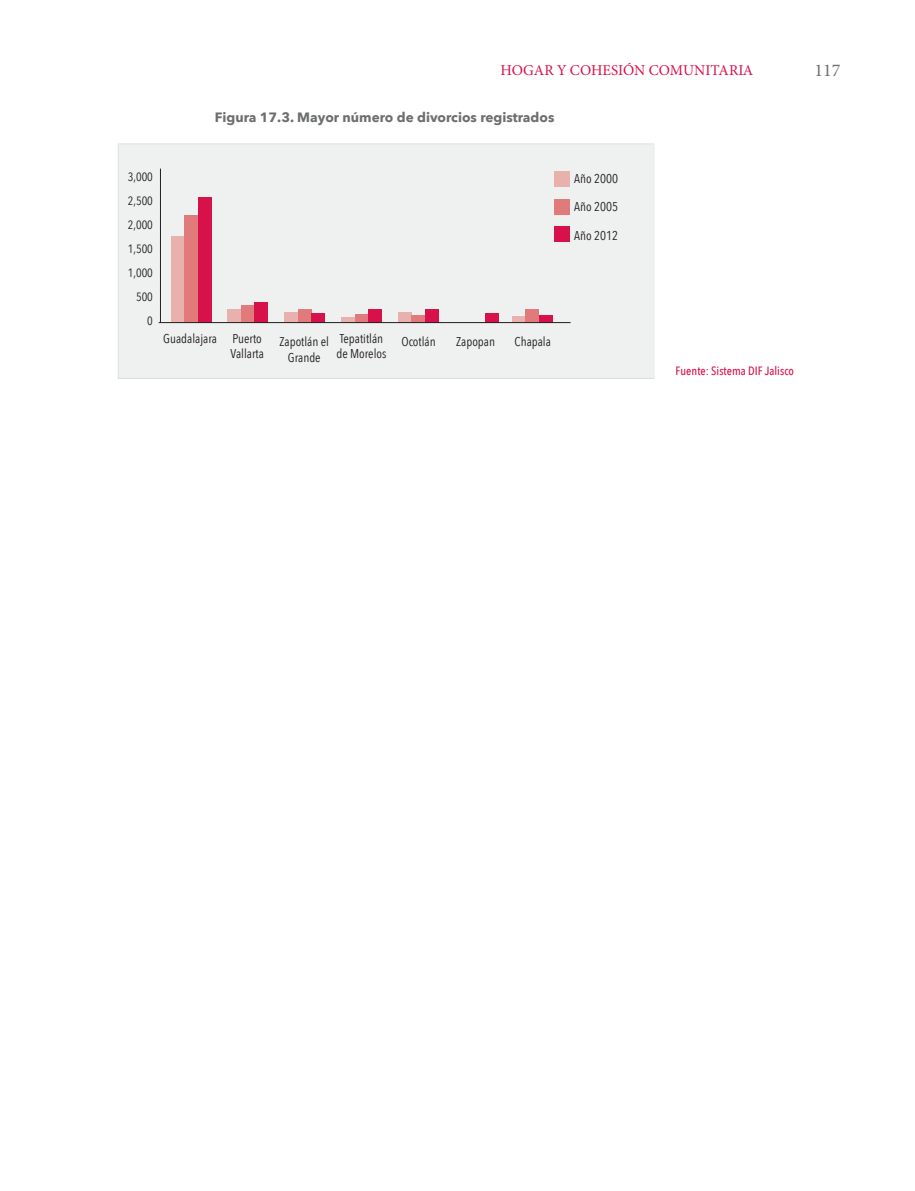
<style>
.page{position:relative;width:915px;height:1191px;background:#fff}
.page>*{position:absolute;margin:0;border:0;box-sizing:border-box;transform-origin:0 0}
.t1{font:18px "Minion Pro";color:#6d6e70}
.t2{font:15px "Minion Pro";color:#d71149}
.t3{font:700 13.5px "Avenir Next";color:#6d6e70}
.t4{font:12.75px/15.3px "Avenir Next Condensed";color:#231f20;text-align:right}
.t5{font:12px/24px "Avenir Next Condensed";color:#231f20;text-align:right}
.t6{font:500 12px "Avenir Next Condensed";color:#d71149}
</style>
<div class="page">
<div style="left:118px;top:143px;width:536px;height:236px;background:#eff0f0"></div>
<div style="left:553px;top:199px;width:16px;height:15px;background:#e07a7b"></div>
<div style="left:553px;top:172px;width:16px;height:15px;background:#e8b1ae"></div>
<div style="left:553px;top:227px;width:16px;height:15px;background:#d71149"></div>
<hr style="left:160px;top:169px;width:1px;height:153px;background:#231f20">
<div style="left:171px;top:236px;width:13px;height:86px;background:#e8b1ae"></div>
<div style="left:184px;top:215px;width:14px;height:107px;background:#e07a7b"></div>
<div style="left:198px;top:197px;width:13px;height:125px;background:#d71149"></div>
<div style="left:228px;top:309px;width:13px;height:13px;background:#e8b1ae"></div>
<div style="left:241px;top:305px;width:13px;height:17px;background:#e07a7b"></div>
<div style="left:255px;top:302px;width:13px;height:20px;background:#d71149"></div>
<div style="left:284px;top:312px;width:14px;height:10px;background:#e8b1ae"></div>
<div style="left:298px;top:309px;width:13px;height:13px;background:#e07a7b"></div>
<div style="left:311px;top:312px;width:14px;height:10px;background:#d71149"></div>
<div style="left:341px;top:317px;width:14px;height:6px;background:#e8b1ae"></div>
<div style="left:355px;top:314px;width:13px;height:8px;background:#e07a7b"></div>
<div style="left:368px;top:309px;width:13px;height:13px;background:#d71149"></div>
<div style="left:398px;top:312px;width:13px;height:10px;background:#e8b1ae"></div>
<div style="left:411px;top:315px;width:14px;height:8px;background:#e07a7b"></div>
<div style="left:425px;top:309px;width:13px;height:13px;background:#d71149"></div>
<div style="left:485px;top:312px;width:13px;height:10px;background:#d71149"></div>
<div style="left:511px;top:315px;width:14px;height:7px;background:#e8b1ae"></div>
<div style="left:525px;top:309px;width:13px;height:13px;background:#e07a7b"></div>
<div style="left:538px;top:315px;width:14px;height:8px;background:#d71149"></div>
<hr style="left:159px;top:322px;width:411px;height:1px;background:#231f20">
<p class="t2" style="left:500px;top:64px;width:254px">HOGAR Y COHESIÓN COMUNITARIA</p>
<p class="t1" style="left:814px;top:63px;width:27px">117</p>
<p class="t3" style="left:215px;top:108px;width:341px">Figura 17.3. Mayor número de divorcios registrados</p>
<p class="t5" style="left:128px;top:165px;width:27px">3,000<br>2,500<br>2,000<br>1,500<br>1,000<br>500<br>0</p>
<p class="t4" style="left:163px;top:331px;width:102px">Guadalajara Puerto<br>Vallarta</p>
<p class="t4" style="left:279px;top:335px;width:51px;text-align:center">Zapotlán el<br>Grande</p>
<p class="t4" style="left:336px;top:331px;width:51px;text-align:left">Tepatitlán de Morelos</p>
<p class="t4" style="left:401px;top:335px;width:36px">Ocotlán</p>
<p class="t4" style="left:456px;top:335px;width:40px">Zapopan</p>
<p class="t4" style="left:514px;top:335px;width:38px">Chapala</p>
<p class="t4" style="left:574px;top:171px;width:45px">Año 2000</p>
<p class="t4" style="left:574px;top:199px;width:45px">Año 2005</p>
<p class="t4" style="left:574px;top:228px;width:45px">Año 2012</p>
<p class="t6" style="left:675px;top:363px;width:120px">Fuente: Sistema DIF Jalisco</p>
</div>
